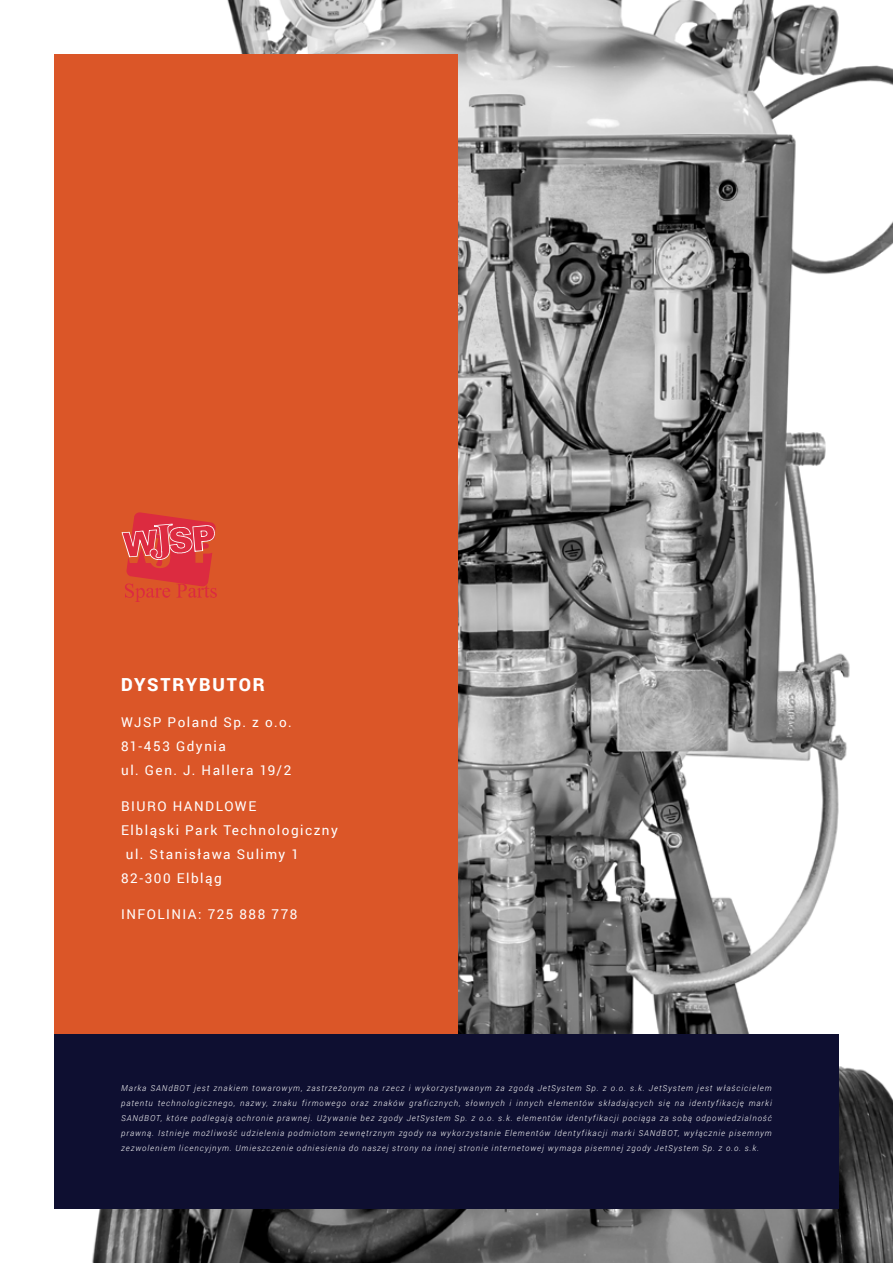
<style>
.page{position:relative;width:893px;height:1263px;background:#fff}
.page>*{position:absolute;margin:0;border:0;box-sizing:border-box;transform-origin:0 0}
.t1{font:900 18px "Roboto";letter-spacing:.11em;color:#fff}
.t2{font:13.5px/24px "Roboto";letter-spacing:.11em;color:#fff}
.t3{font:italic 300 8.25px/15px "Roboto";letter-spacing:.12em;color:#fff;text-align:justify}
</style>
<div class="page">
<img style="left:92px;top:0;width:801px;height:1263px">
<div style="left:54px;top:54px;width:403px;height:1155px;background:#db5628"></div>
<svg style="left:121px;top:512px;width:96px;height:90px"></svg>
<div style="left:54px;top:1034px;width:785px;height:175px;background:#0e0f31"></div>
<h1 class="t1" style="left:121px;top:672px;width:40px">DYSTR</h1>
<h1 class="t1" style="left:186px;top:672px;width:55px">YBUTOR</h1>
<h2 class="t2" style="left:121px;top:709px;width:172px">WJSP Poland Sp. z o.o.<br>81-453 Gdynia<br>ul. Gen. J. Hallera 19/2</h2>
<h2 class="t2" style="left:121px;top:793px;width:63px">Biuro han</h2>
<h2 class="t2" style="left:205px;top:793px;width:52px">dlowe</h2>
<h2 class="t2" style="left:121px;top:817px;width:218px">Elbląski Park Technologiczny</h2>
<h2 class="t2" style="left:126px;top:841px;width:175px">ul. Stanisława Sulimy 1</h2>
<h2 class="t2" style="left:121px;top:865px;width:102px">82-300 Elbląg</h2>
<h2 class="t2" style="left:121px;top:901px;width:178px">Infoli niA: 725 888 778</h2>
<p class="t3" style="left:121px;top:1080px;width:652px">Marka SANdBOT jest znakiem towarowym, zastrzeżonym na rzecz i wykorzystywanym za zgodą JetSystem Sp. z o.o. s.k. JetSystem jest właścicielem patentu technologicznego, nazwy, znaku firmowego oraz znaków graficznych, słownych i innych elementów składających się na identyfikację marki SANdBOT, które podlegają ochronie prawnej. Używanie bez zgody JetSystem Sp. z o.o. s.k. elementów identyfikacji pociąga za sobą odpowiedzialność prawną. Istnieje możliwość udzielenia podmiotom zewnętrznym zgody na wykorzystanie Elementów Identyfikacji marki SANdBOT, wyłącznie pisemnym zezwoleniem licencyjnym. Umieszczenie odniesienia do naszej strony na innej stronie internetowej wymaga pisemnej zgody JetSystem Sp. z o.o. s.k.</p>
</div>
